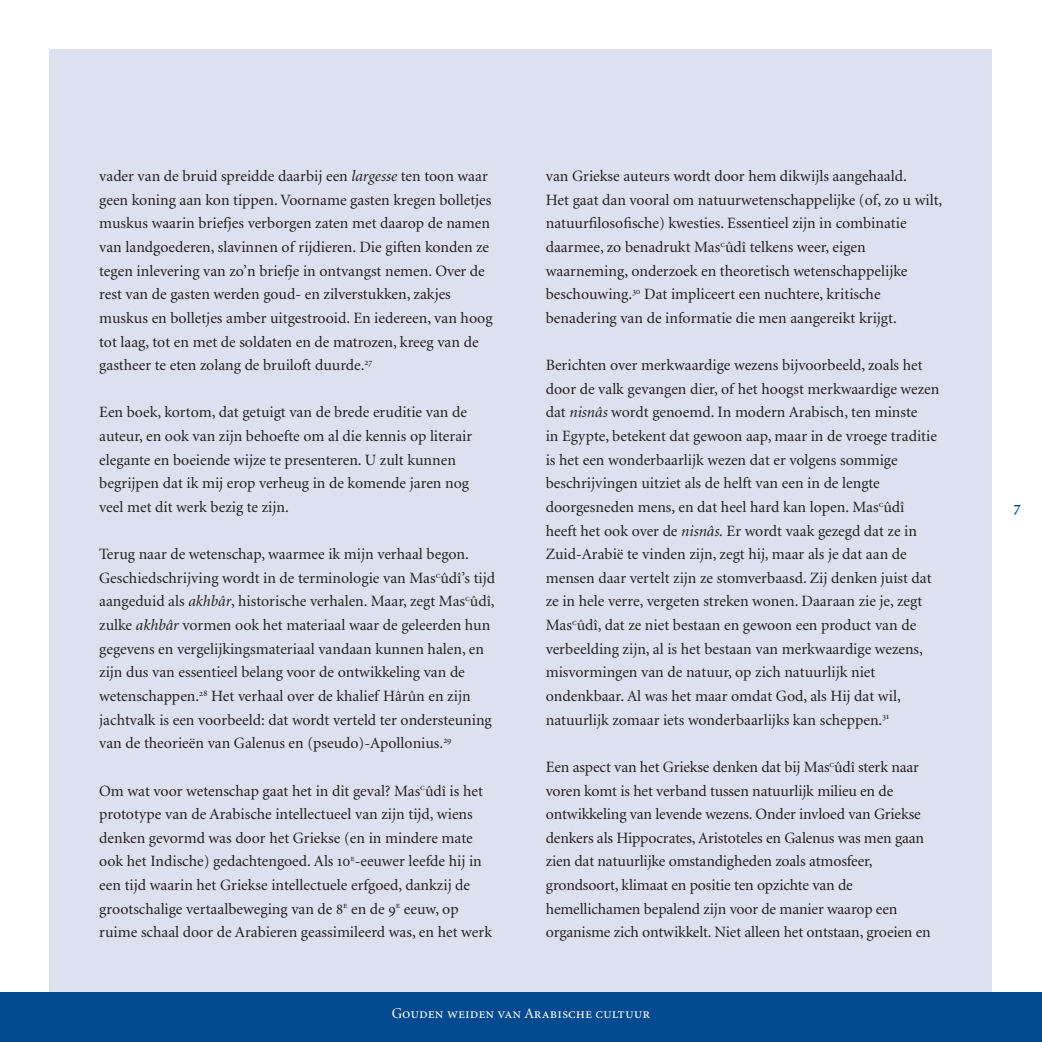
<style>
.page{position:relative;width:1042px;height:1042px;background:#fff}
.page>*{position:absolute;margin:0;border:0;box-sizing:border-box;transform-origin:0 0}
.t1{font:15.75px/23.6px "Minion";color:#231f20}
.t2{font:15.75px "Minion Semibold SC";color:#014990}
.t3{font:14.88px "Minion Regular SC";color:#fff}
.s1{font-style:italic}
.s2{font-family:"Minion Regular SC"}
</style>
<div class="page">
<div style="left:50px;top:50px;width:942px;height:992px;background:#dde1ef"></div>
<div style="left:0;top:992px;width:1042px;height:50px;background:#014990"></div>
<p class="t1" style="left:99px;top:165px;width:395px">vader van de bruid spreidde daarbij een <span class="s1">largesse</span> ten toon waar geen koning aan kon tippen. Voorname gasten kregen bolletjes muskus waarin briefjes verborgen zaten met daarop de namen van landgoederen, slavinnen of rijdieren. Die giften konden ze tegen inlevering van zo’n briefje in ontvangst nemen. Over de rest van de gasten werden goud- en zilverstukken, zakjes muskus en bolletjes amber uitgestrooid. En iedereen, van hoog tot laag, tot en met de soldaten en de matrozen, kreeg van de gastheer te eten zolang de bruiloft duurde.<sup>27</sup></p>
<p class="t1" style="left:99px;top:401px;width:374px">Een boek, kortom, dat getuigt van de brede eruditie van de auteur, en ook van zijn behoefte om al die kennis op literair elegante en boeiende wijze te presenteren. U zult kunnen begrijpen dat ik mij erop verheug in de komende jaren nog veel met dit werk bezig te zijn.</p>
<p class="t1" style="left:99px;top:543px;width:397px">Terug naar de wetenschap, waarmee ik mijn verhaal begon.<br>Geschiedschrijving wordt in de terminologie van Mas<sup>c</sup>ûdî’s tijd aangeduid als <span class="s1">akhbâr</span>, historische verhalen. Maar, zegt Mas<sup>c</sup>ûdî, zulke <span class="s1">akhbâr</span> vormen ook het materiaal waar de geleerden hun gegevens en vergelijkingsmateriaal vandaan kunnen halen, en zijn dus van essentieel belang voor de ontwikkeling van de wetenschappen.<sup>28</sup> Het verhaal over de khalief Hârûn en zijn jachtvalk is een voorbeeld: dat wordt verteld ter ondersteuning van de theorieën van Galenus en (pseudo)-Apollonius.<sup>29</sup></p>
<p class="t1" style="left:99px;top:779px;width:394px">Om wat voor wetenschap gaat het in dit geval? Mas<sup>c</sup>ûdî is het prototype van de Arabische intellectueel van zijn tijd, wiens denken gevormd was door het Griekse (en in mindere mate ook het Indische) gedachtengoed. Als <span class="s2">10</span><sup>e</sup>-eeuwer leefde hij in een tijd waarin het Griekse intellectuele erfgoed, dankzij de grootschalige vertaalbeweging van de <span class="s2">8</span><sup>e</sup> en de <span class="s2">9</span><sup>e</sup> eeuw, op ruime schaal door de Arabieren geassimileerd was, en het werk</p>
<p class="t1" style="left:546px;top:165px;width:398px">van Griekse auteurs wordt door hem dikwijls aangehaald.<br>Het gaat dan vooral om natuurwetenschappelijke (of, zo u wilt, natuurfilosofische) kwesties. Essentieel zijn in combinatie daarmee, zo benadrukt Mas<sup>c</sup>ûdî telkens weer, eigen waarneming, onderzoek en theoretisch wetenschappelijke beschouwing.<sup>30</sup> Dat impliceert een nuchtere, kritische benadering van de informatie die men aangereikt krijgt.</p>
<p class="t1" style="left:546px;top:354px;width:395px">Berichten over merkwaardige wezens bijvoorbeeld, zoals het door de valk gevangen dier, of het hoogst merkwaardige wezen dat <span class="s1">nisnâs</span> wordt genoemd. In modern Arabisch, ten minste<br>in Egypte, betekent dat gewoon aap, maar in de vroege traditie is het een wonderbaarlijk wezen dat er volgens sommige beschrijvingen uitziet als de helft van een in de lengte doorgesneden mens, en dat heel hard kan lopen. Mas<sup>c</sup>ûdî heeft het ook over de <span class="s1">nisnâs.</span> Er wordt vaak gezegd dat ze in Zuid-Arabië te vinden zijn, zegt hij, maar als je dat aan de mensen daar vertelt zijn ze stomverbaasd. Zij denken juist dat ze in hele verre, vergeten streken wonen. Daaraan zie je, zegt Mas<sup>c</sup>ûdî, dat ze niet bestaan en gewoon een product van de verbeelding zijn, al is het bestaan van merkwaardige wezens, misvormingen van de natuur, op zich natuurlijk niet ondenkbaar. Al was het maar omdat God, als Hij dat wil, natuurlijk zomaar iets wonderbaarlijks kan scheppen.<sup>31</sup></p>
<p class="t1" style="left:546px;top:755px;width:386px">Een aspect van het Griekse denken dat bij Mas<sup>c</sup>ûdî sterk naar voren komt is het verband tussen natuurlijk milieu en de ontwikkeling van levende wezens. Onder invloed van Griekse denkers als Hippocrates, Aristoteles en Galenus was men gaan zien dat natuurlijke omstandigheden zoals atmosfeer, grondsoort, klimaat en positie ten opzichte van de hemellichamen bepalend zijn voor de manier waarop een organisme zich ontwikkelt. Niet alleen het ontstaan, groeien en</p>
<p class="t3" style="left:392px;top:1006px;width:260px">Gouden weiden van Arabische cultuur</p>
<p class="t2" style="left:1013px;top:499px;width:9px">7</p>
</div>
